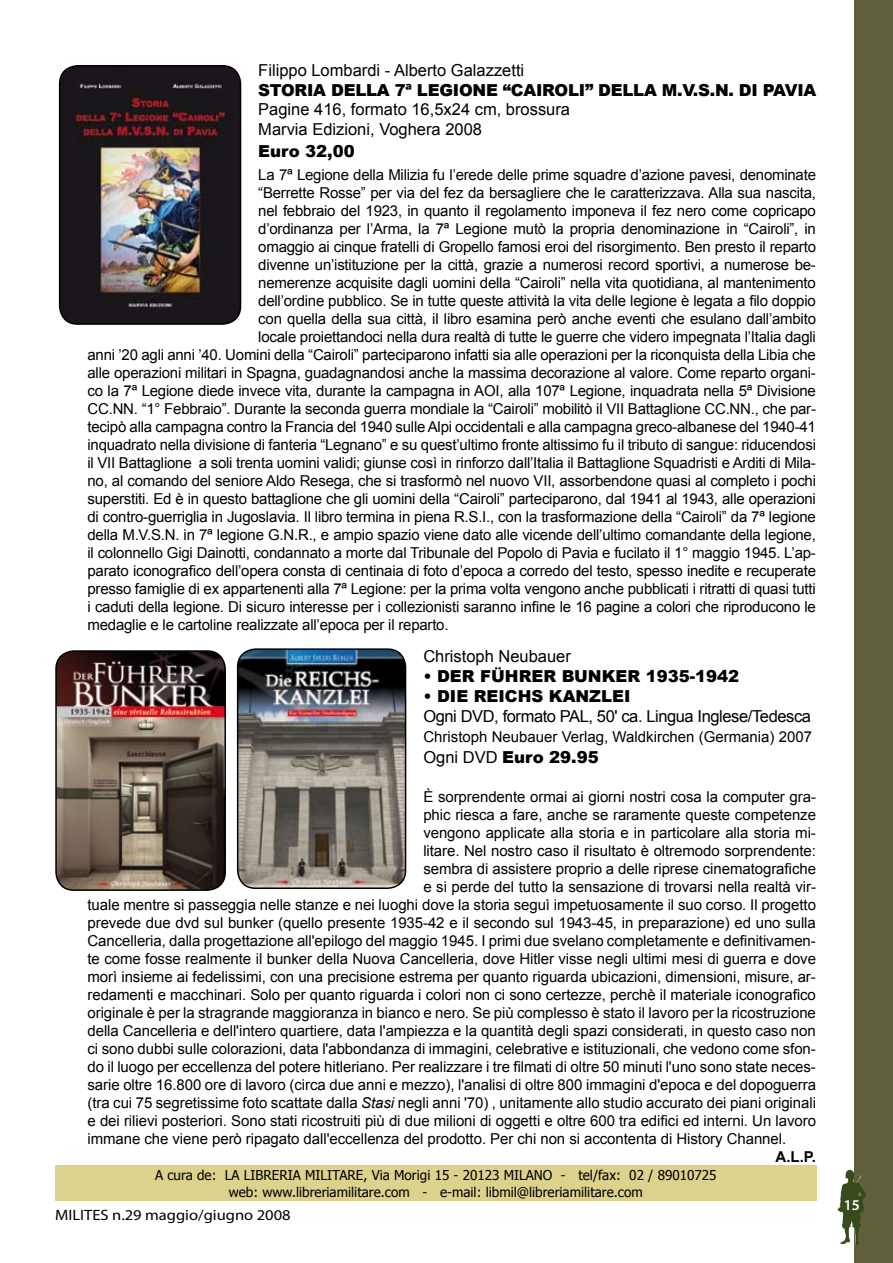
<style>
.page{position:relative;width:893px;height:1263px;background:#fff}
.page>*{position:absolute;margin:0;border:0;box-sizing:border-box;transform-origin:0 0}
.t1{font:900 16.5px "Arial";color:#000}
.t2{font:16.5px/19.8px "Arial";color:#000}
.t3{font:16.5px "Arial";letter-spacing:-.025em;color:#000}
.t4{font:15px "Arial";letter-spacing:-.015em;color:#000}
.t5{font:15px "Myriad Pro";color:#000;scale:1.1 1}
.t6{font:700 15px "Arial";color:#000}
.t7{font:600 15px "Myriad Pro";color:#fff}
.t8{font:13.5px/16.2px "Tahoma";color:#000;text-align:center}
.s1{font-weight:400}
.s2{font-style:italic}
</style>
<div class="page">
<div style="left:855px;top:0;width:38px;height:1263px;background:#605f3b"></div>
<img style="left:837px;top:1170px;width:29px;height:75px">
<div style="left:55px;top:1165px;width:761px;height:36px;background:#dcd28e"></div>
<img style="left:60px;top:66px;width:181px;height:258px">
<div style="left:59px;top:65px;width:182px;height:260px;border:2px solid #000;border-radius:18px"></div>
<img style="left:56px;top:651px;width:169px;height:239px">
<div style="left:55px;top:650px;width:171px;height:241px;border:2px solid #000;border-radius:18px"></div>
<img style="left:238px;top:649px;width:168px;height:239px">
<div style="left:237px;top:648px;width:169px;height:241px;border:2px solid #000;border-radius:18px"></div>
<p class="t2" style="left:258px;top:60px;width:267px">Filippo Lombardi - Alberto Galazzetti</p>
<p class="t1" style="left:258px;top:78px;width:34px">STORI</p>
<p class="t1" style="left:313px;top:78px;width:42px">A DELL</p>
<p class="t1" style="left:377px;top:78px;width:64px">A 7ª LEGIONE</p>
<p class="t1" style="left:503px;top:78px;width:44px">“CAIROLI</p>
<p class="t1" style="left:585px;top:78px;width:38px">” DELL</p>
<p class="t1" style="left:644px;top:78px;width:174px">A M.V.S.N. DI PAVIA</p>
<p class="t2" style="left:258px;top:100px;width:313px">Pagine 416, formato 16,5x24 cm, brossura<br>Marvia Edizioni, Voghera 2008</p>
<p class="t1" style="left:258px;top:139px;width:98px">EURO 32,00</p>
<p class="t4" style="left:258px;top:165px;width:559px">La 7ª Legione della Milizia fu l’erede delle prime squadre d’azione pavesi, denominate</p>
<p class="t4" style="left:258px;top:183px;width:559px">“Berrette Rosse” per via del fez da bersagliere che le caratterizzava. Alla sua nascita,</p>
<p class="t4" style="left:258px;top:201px;width:559px">nel febbraio del 1923, in quanto il regolamento imponeva il fez nero come copricapo</p>
<p class="t4" style="left:258px;top:219px;width:559px">d’ordinanza per l’Arma, la 7ª Legione mutò la propria denominazione in “Cairoli”, in</p>
<p class="t4" style="left:258px;top:237px;width:559px">omaggio ai cinque fratelli di Gropello famosi eroi del risorgimento. Ben presto il reparto</p>
<p class="t4" style="left:258px;top:255px;width:559px">divenne un’istituzione per la città, grazie a numerosi record sportivi, a numerose be-</p>
<p class="t4" style="left:258px;top:273px;width:559px">nemerenze acquisite dagli uomini della “Cairoli” nella vita quotidiana, al mantenimento</p>
<p class="t4" style="left:258px;top:291px;width:559px">dell’ordine pubblico. Se in tutte queste attività la vita delle legione è legata a filo doppio</p>
<p class="t4" style="left:258px;top:309px;width:559px">con quella della sua città, il libro esamina però anche eventi che esulano dall’ambito</p>
<p class="t4" style="left:258px;top:327px;width:559px">locale proiettandoci nella dura realtà di tutte le guerre che videro impegnata l’Italia dagli</p>
<p class="t4" style="left:88px;top:345px;width:730px">anni ’20 agli anni ’40. Uomini della “Cairoli” parteciparono infatti sia alle operazioni per la riconquista della Libia che</p>
<p class="t4" style="left:88px;top:363px;width:730px">alle operazioni militari in Spagna, guadagnandosi anche la massima decorazione al valore. Come reparto organi-</p>
<p class="t4" style="left:88px;top:381px;width:730px">co la 7ª Legione diede invece vita, durante la campagna in AOI, alla 107ª Legione, inquadrata nella 5ª Divisione</p>
<p class="t4" style="left:88px;top:399px;width:730px">CC.NN. “1° Febbraio”. Durante la seconda guerra mondiale la “Cairoli” mobilitò il VII Battaglione CC.NN., che par-</p>
<p class="t4" style="left:88px;top:417px;width:730px">tecipò alla campagna contro la Francia del 1940 sulle Alpi occidentali e alla campagna greco-albanese del 1940-41</p>
<p class="t4" style="left:88px;top:435px;width:730px">inquadrato nella divisione di fanteria “Legnano” e su quest’ultimo fronte altissimo fu il tributo di sangue: riducendosi</p>
<p class="t4" style="left:88px;top:453px;width:730px">il VII Battaglione a soli trenta uomini validi; giunse così in rinforzo dall’Italia il Battaglione Squadristi e Arditi di Mila-</p>
<p class="t4" style="left:88px;top:471px;width:730px">no, al comando del seniore Aldo Resega, che si trasformò nel nuovo VII, assorbendone quasi al completo i pochi</p>
<p class="t4" style="left:88px;top:489px;width:730px">superstiti. Ed è in questo battaglione che gli uomini della “Cairoli” parteciparono, dal 1941 al 1943, alle operazioni</p>
<p class="t4" style="left:88px;top:507px;width:730px">di contro-guerriglia in Jugoslavia. Il libro termina in piena R.S.I., con la trasformazione della “Cairoli” da 7ª legione</p>
<p class="t4" style="left:88px;top:525px;width:730px">della M.V.S.N. in 7ª legione G.N.R., e ampio spazio viene dato alle vicende dell’ultimo comandante della legione,</p>
<p class="t4" style="left:88px;top:543px;width:730px">il colonnello Gigi Dainotti, condannato a morte dal Tribunale del Popolo di Pavia e fucilato il 1° maggio 1945. L’ap-</p>
<p class="t4" style="left:88px;top:561px;width:730px">parato iconografico dell’opera consta di centinaia di foto d’epoca a corredo del testo, spesso inedite e recuperate</p>
<p class="t4" style="left:88px;top:579px;width:730px">presso famiglie di ex appartenenti alla 7ª Legione: per la prima volta vengono anche pubblicati i ritratti di quasi tutti</p>
<p class="t4" style="left:88px;top:597px;width:730px">i caduti della legione. Di sicuro interesse per i collezionisti saranno infine le 16 pagine a colori che riproducono le</p>
<p class="t4" style="left:88px;top:615px;width:363px">medaglie e le cartoline realizzate all’epoca per il reparto.</p>
<p class="t2" style="left:423px;top:647px;width:149px">Christoph Neubauer</p>
<p class="t1" style="left:423px;top:664px;width:109px">• DER FÜHRER</p>
<p class="t1" style="left:562px;top:664px;width:179px">BUNKER 1935-1942</p>
<p class="t1" style="left:423px;top:684px;width:209px">• DIE REICHS KANZLEI</p>
<p class="t3" style="left:423px;top:705px;width:389px">Ogni DVD, formato PAL, 50' ca. Lingua Inglese/Tedesca</p>
<p class="t4" style="left:423px;top:726px;width:390px">Christoph Neubauer Verlag, Waldkirchen (Germania) 2007</p>
<p class="t1" style="left:423px;top:745px;width:177px"><span class="s1">Ogni DVD</span> EURO 29.95</p>
<p class="t4" style="left:423px;top:787px;width:394px">È sorprendente ormai ai giorni nostri cosa la computer gra-</p>
<p class="t4" style="left:423px;top:805px;width:394px">phic riesca a fare, anche se raramente queste competenze</p>
<p class="t4" style="left:423px;top:823px;width:394px">vengono applicate alla storia e in particolare alla storia mi-</p>
<p class="t4" style="left:423px;top:841px;width:394px">litare. Nel nostro caso il risultato è oltremodo sorprendente:</p>
<p class="t4" style="left:423px;top:859px;width:394px">sembra di assistere proprio a delle riprese cinematografiche</p>
<p class="t4" style="left:423px;top:877px;width:394px">e si perde del tutto la sensazione di trovarsi nella realtà vir-</p>
<p class="t4" style="left:88px;top:895px;width:730px">tuale mentre si passeggia nelle stanze e nei luoghi dove la storia seguì impetuosamente il suo corso. Il progetto</p>
<p class="t4" style="left:88px;top:913px;width:730px">prevede due dvd sul bunker (quello presente 1935-42 e il secondo sul 1943-45, in preparazione) ed uno sulla</p>
<p class="t4" style="left:88px;top:931px;width:730px">Cancelleria, dalla progettazione all'epilogo del maggio 1945. I primi due svelano completamente e definitivamen-</p>
<p class="t4" style="left:88px;top:949px;width:730px">te come fosse realmente il bunker della Nuova Cancelleria, dove Hitler visse negli ultimi mesi di guerra e dove</p>
<p class="t4" style="left:88px;top:967px;width:730px">morì insieme ai fedelissimi, con una precisione estrema per quanto riguarda ubicazioni, dimensioni, misure, ar-</p>
<p class="t4" style="left:88px;top:985px;width:730px">redamenti e macchinari. Solo per quanto riguarda i colori non ci sono certezze, perchè il materiale iconografico</p>
<p class="t4" style="left:88px;top:1003px;width:730px">originale è per la stragrande maggioranza in bianco e nero. Se più complesso è stato il lavoro per la ricostruzione</p>
<p class="t4" style="left:88px;top:1021px;width:730px">della Cancelleria e dell'intero quartiere, data l'ampiezza e la quantità degli spazi considerati, in questo caso non</p>
<p class="t4" style="left:88px;top:1039px;width:730px">ci sono dubbi sulle colorazioni, data l'abbondanza di immagini, celebrative e istituzionali, che vedono come sfon-</p>
<p class="t4" style="left:88px;top:1057px;width:730px">do il luogo per eccellenza del potere hitleriano. Per realizzare i tre filmati di oltre 50 minuti l'uno sono state neces-</p>
<p class="t4" style="left:88px;top:1075px;width:730px">sarie oltre 16.800 ore di lavoro (circa due anni e mezzo), l'analisi di oltre 800 immagini d'epoca e del dopoguerra</p>
<p class="t4" style="left:88px;top:1093px;width:730px">(tra cui 75 segretissime foto scattate dalla <span class="s2">Stasi</span> negli anni '70) , unitamente allo studio accurato dei piani originali</p>
<p class="t4" style="left:88px;top:1111px;width:730px">e dei rilievi posteriori. Sono stati ricostruiti più di due milioni di oggetti e oltre 600 tra edifici ed interni. Un lavoro</p>
<p class="t4" style="left:88px;top:1129px;width:700px">immane che viene però ripagato dall'eccellenza del prodotto. Per chi non si accontenta di History Channel.</p>
<p class="t6" style="left:775px;top:1147px;width:42px">A.L.P.</p>
<p class="t8" style="left:155px;top:1167px;width:563px">A cura de: LA LIBRERIA MILITARE, Via Morigi 15 - 20123 MILANO - tel/fax: 02 / 89010725 web: www.libreriamilitare.com - e-mail: libmil@libreriamilitare.com</p>
<p class="t5" style="left:55px;top:1206px;width:215px">MILITES n.29 maggio/giugno 2008</p>
<p class="t7" style="left:844px;top:1196px;width:18px">15</p>
</div>
